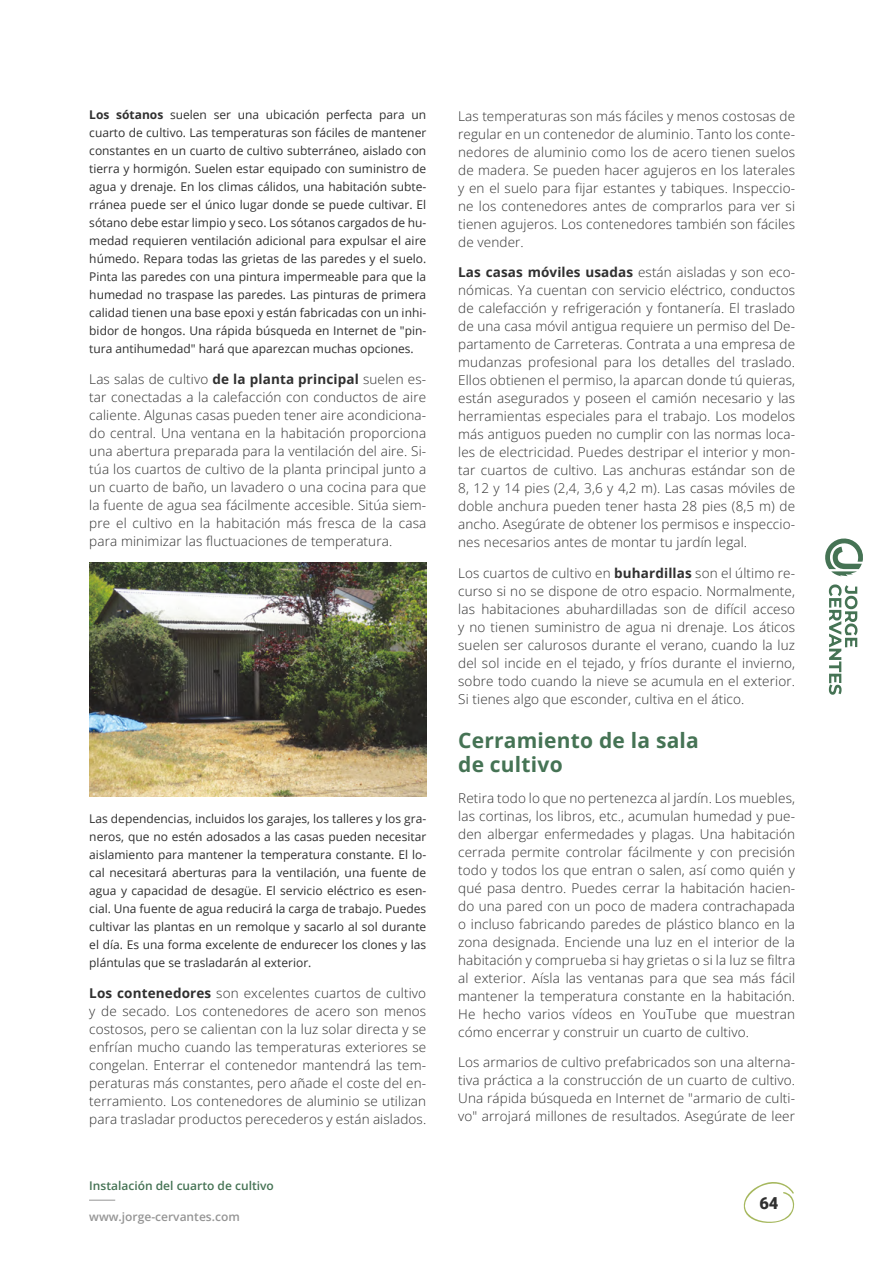
<style>
.page{position:relative;width:893px;height:1263px;background:#fff}
.page>*{position:absolute;margin:0;border:0;box-sizing:border-box;transform-origin:0 0}
.t1{font:700 21px/24px "Open Sans";letter-spacing:.01em;color:#457354}
.t2{font:900 16.5px "Roboto";color:#303030}
.t3{font:300 13.5px/18px "Open Sans";letter-spacing:.01em;color:#303030;text-align:justify}
.t4{font:12px/18px "Open Sans";color:#303030;text-align:justify}
.t5{font:600 12px "Open Sans";color:#457354}
.t6{font:600 12px "Open Sans";color:#959595}
.s1{font-weight:700}
</style>
<div class="page">
<svg style="left:829px;top:584px;width:28px;height:111px"></svg>
<svg style="left:825px;top:538px;width:38px;height:38px"></svg>
<svg style="left:743px;top:1182px;width:52px;height:41px"></svg>
<svg style="left:89px;top:1200px;width:26px;height:1px"></svg>
<img style="left:89px;top:562px;width:337px;height:234px">
<p class="t4" style="left:89px;top:105px;width:338px"><span class="s1">Los sótanos</span> suelen ser una ubicación perfecta para un cuarto de cultivo. Las temperaturas son fáciles de mantener constantes en un cuarto de cultivo subterráneo, aislado con tierra y hormigón. Suelen estar equipado con suministro de agua y drenaje. En los climas cálidos, una habitación subte&shy;rránea puede ser el único lugar donde se puede cultivar. El sótano debe estar limpio y seco. Los sótanos cargados de hu&shy;medad requieren ventilación adicional para expulsar el aire húmedo. Repara todas las grietas de las paredes y el suelo.<br>Pinta las paredes con una pintura impermeable para que la humedad no traspase las paredes. Las pinturas de primera calidad tienen una base epoxi y están fabricadas con un inhi&shy;bidor de hongos. Una rápida búsqueda en Internet de "pin&shy;tura antihumedad" hará que aparezcan muchas opciones.</p>
<p class="t3" style="left:89px;top:370px;width:338px">Las salas de cultivo <span class="s1">de la planta principal</span> suelen es&shy;tar conectadas a la calefacción con conductos de aire caliente. Algunas casas pueden tener aire acondiciona&shy;do central. Una ventana en la habitación proporciona una abertura preparada para la ventilación del aire. Si&shy;túa los cuartos de cultivo de la planta principal junto a un cuarto de baño, un lavadero o una cocina para que la fuente de agua sea fácilmente accesible. Sitúa siem&shy;pre el cultivo en la habitación más fresca de la casa para minimizar las fluctuaciones de temperatura.</p>
<p class="t4" style="left:89px;top:809px;width:338px">Las dependencias, incluidos los garajes, los talleres y los gra&shy;neros, que no estén adosados a las casas pueden necesitar aislamiento para mantener la temperatura constante. El lo&shy;cal necesitará aberturas para la ventilación, una fuente de agua y capacidad de desagüe. El servicio eléctrico es esen&shy;cial. Una fuente de agua reducirá la carga de trabajo. Puedes cultivar las plantas en un remolque y sacarlo al sol durante el día. Es una forma excelente de endurecer los clones y las plántulas que se trasladarán al exterior.</p>
<p class="t3" style="left:89px;top:983px;width:338px"><span class="s1">Los contenedores</span> son excelentes cuartos de cultivo y de secado. Los contenedores de acero son menos costosos, pero se calientan con la luz solar directa y se enfrían mucho cuando las temperaturas exteriores se congelan. Enterrar el contenedor mantendrá las tem&shy;peraturas más constantes, pero añade el coste del en&shy;terramiento. Los contenedores de aluminio se utilizan para trasladar productos perecederos y están aislados.</p>
<p class="t5" style="left:89px;top:1177px;width:186px">Instalación del cuarto de cultivo</p>
<p class="t6" style="left:89px;top:1208px;width:152px">www.jorge-cervantes.com</p>
<p class="t3" style="left:458px;top:106px;width:338px">Las temperaturas son más fáciles y menos costosas de regular en un contenedor de aluminio. Tanto los conte&shy;nedores de aluminio como los de acero tienen suelos de madera. Se pueden hacer agujeros en los laterales y en el suelo para fijar estantes y tabiques. Inspeccio&shy;ne los contenedores antes de comprarlos para ver si tienen agujeros. Los contenedores también son fáciles de vender.</p>
<p class="t3" style="left:458px;top:263px;width:338px"><span class="s1">Las casas móviles usadas</span> están aisladas y son eco&shy;nómicas. Ya cuentan con servicio eléctrico, conductos de calefacción y refrigeración y fontanería. El traslado de una casa móvil antigua requiere un permiso del De&shy;partamento de Carreteras. Contrata a una empresa de mudanzas profesional para los detalles del traslado.<br>Ellos obtienen el permiso, la aparcan donde tú quieras, están asegurados y poseen el camión necesario y las herramientas especiales para el trabajo. Los modelos más antiguos pueden no cumplir con las normas loca&shy;les de electricidad. Puedes destripar el interior y mon&shy;tar cuartos de cultivo. Las anchuras estándar son de 8, 12 y 14 pies (2,4, 3,6 y 4,2 m). Las casas móviles de doble anchura pueden tener hasta 28 pies (8,5 m) de ancho. Asegúrate de obtener los permisos e inspeccio&shy;nes necesarios antes de montar tu jardín legal.</p>
<p class="t3" style="left:458px;top:564px;width:338px">Los cuartos de cultivo en <span class="s1">buhardillas</span> son el último re&shy;curso si no se dispone de otro espacio. Normalmente, las habitaciones abuhardilladas son de difícil acceso y no tienen suministro de agua ni drenaje. Los áticos suelen ser calurosos durante el verano, cuando la luz del sol incide en el tejado, y fríos durante el invierno, sobre todo cuando la nieve se acumula en el exterior.<br>Si tienes algo que esconder, cultiva en el ático.</p>
<h1 class="t1" style="left:458px;top:728px;width:242px">Cerramiento de la sala de cultivo</h1>
<p class="t3" style="left:458px;top:788px;width:338px">Retira todo lo que no pertenezca al jardín. Los muebles, las cortinas, los libros, etc., acumulan humedad y pue&shy;den albergar enfermedades y plagas. Una habitación cerrada permite controlar fácilmente y con precisión todo y todos los que entran o salen, así como quién y qué pasa dentro. Puedes cerrar la habitación hacien&shy;do una pared con un poco de madera contrachapada o incluso fabricando paredes de plástico blanco en la zona designada. Enciende una luz en el interior de la habitación y comprueba si hay grietas o si la luz se filtra al exterior. Aísla las ventanas para que sea más fácil mantener la temperatura constante en la habitación.<br>He hecho varios vídeos en YouTube que muestran cómo encerrar y construir un cuarto de cultivo.</p>
<p class="t3" style="left:458px;top:1053px;width:338px">Los armarios de cultivo prefabricados son una alterna&shy;tiva práctica a la construcción de un cuarto de cultivo.<br>Una rápida búsqueda en Internet de "armario de culti&shy;vo" arrojará millones de resultados. Asegúrate de leer</p>
<p class="t2" style="left:759px;top:1191px;width:21px">64</p>
</div>
